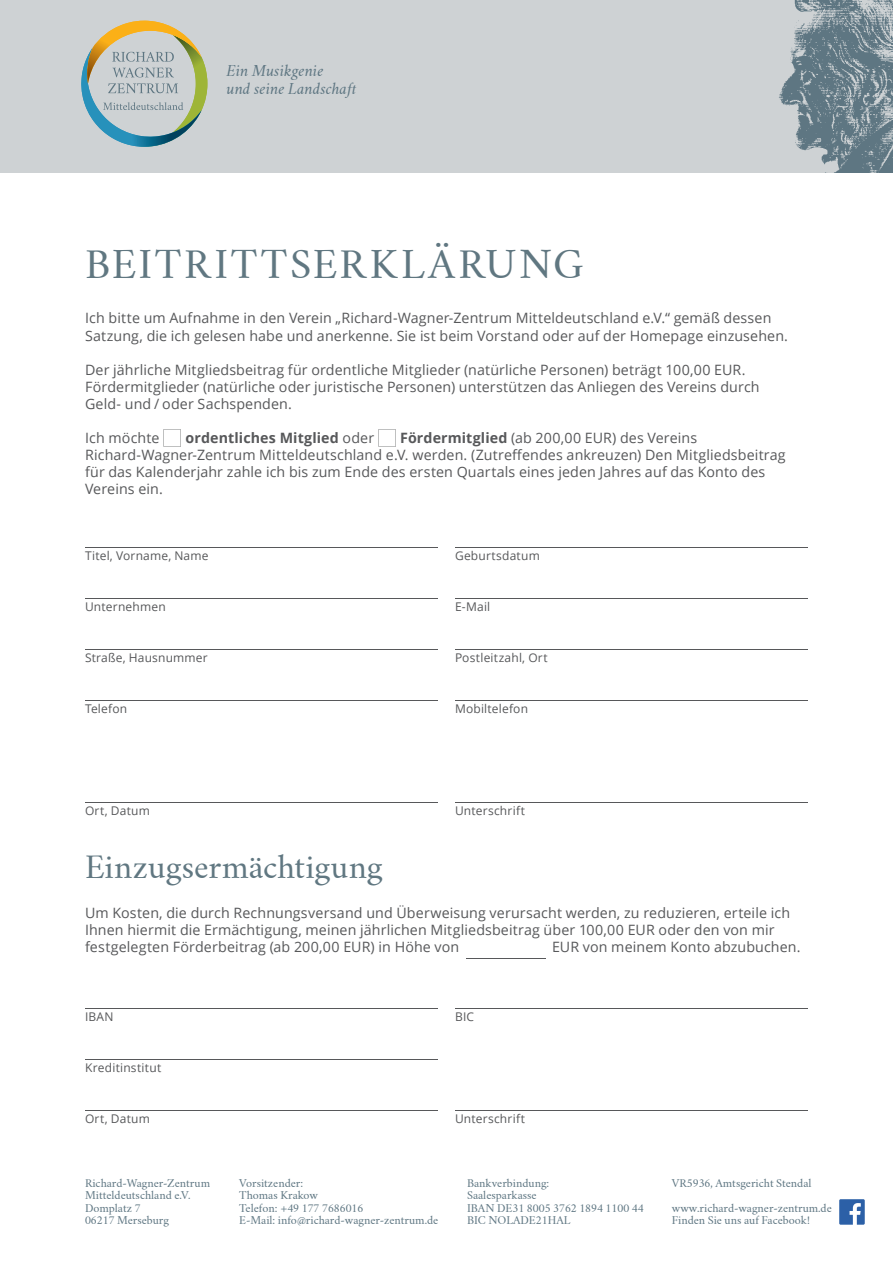
<style>
.page{position:relative;width:893px;height:1263px;background:#fff}
.page>*{position:absolute;margin:0;border:0;box-sizing:border-box;transform-origin:0 0}
.t1{font:37.5px "Crimson Text";letter-spacing:.07em;color:#607781}
.t2{font:30px "Crimson Text";color:#607781}
.t3{font:italic 15px/18px "Crimson Text";color:#5e7682}
.t4{font:14.25px/17.1px "Open Sans";letter-spacing:.01em;color:#57585a}
.t5{font:700 14.25px "Open Sans";letter-spacing:.01em;color:#57585a}
.t6{font:12px "Open Sans";letter-spacing:.015em;color:#57585a}
.t7{font:10.5px/12.6px "Crimson Text";color:#5e7682}
.s1{font-weight:400}
.s2{font-weight:700}
</style>
<div class="page">
<hr style="left:85px;top:547px;width:353px;height:1px;background:#57585a">
<hr style="left:455px;top:547px;width:353px;height:1px;background:#57585a">
<svg style="left:163px;top:429px;width:18px;height:18px"></svg>
<svg style="left:378px;top:429px;width:18px;height:18px"></svg>
<hr style="left:85px;top:598px;width:353px;height:1px;background:#57585a">
<hr style="left:85px;top:649px;width:353px;height:1px;background:#57585a">
<hr style="left:85px;top:700px;width:353px;height:1px;background:#57585a">
<hr style="left:85px;top:1008px;width:353px;height:1px;background:#57585a">
<hr style="left:85px;top:1059px;width:353px;height:1px;background:#57585a">
<hr style="left:85px;top:802px;width:353px;height:1px;background:#57585a">
<hr style="left:85px;top:1110px;width:353px;height:1px;background:#57585a">
<hr style="left:466px;top:959px;width:79px;height:1px;background:#57585a">
<hr style="left:455px;top:649px;width:353px;height:1px;background:#57585a">
<hr style="left:455px;top:700px;width:353px;height:1px;background:#57585a">
<hr style="left:455px;top:1008px;width:353px;height:1px;background:#57585a">
<hr style="left:455px;top:802px;width:353px;height:1px;background:#57585a">
<hr style="left:455px;top:1110px;width:353px;height:1px;background:#57585a">
<hr style="left:455px;top:598px;width:353px;height:1px;background:#57585a">
<div style="left:0;top:0;width:893px;height:172px;background:#ced2d4"></div>
<img style="left:779px;top:0;width:114px;height:172px">
<svg style="left:81px;top:20px;width:126px;height:127px"></svg>
<svg style="left:839px;top:1199px;width:26px;height:26px"></svg>
<p class="t3" style="left:226px;top:62px;width:132px">Ein Musikgenie<br>und seine Landschaft</p>
<h1 class="t1" style="left:85px;top:241px;width:500px">BEITRITTSERKLÄRUNG</h1>
<p class="t4" style="left:85px;top:309px;width:704px">Ich bitte um Aufnahme in den Verein „Richard-Wagner-Zentrum Mitteldeutschland e.V.“ gemäß dessen<br>Satzung, die ich gelesen habe und anerkenne. Sie ist beim Vorstand oder auf der Homepage einzusehen.</p>
<p class="t4" style="left:85px;top:361px;width:676px">Der jährliche Mitgliedsbeitrag für ordentliche Mitglieder (natürliche Personen) beträgt 100,00 EUR.<br>Fördermitglieder (natürliche oder juristische Personen) unterstützen das Anliegen des Vereins durch<br>Geld- und / oder Sachspenden.</p>
<p class="t4" style="left:85px;top:429px;width:76px">Ich möchte</p>
<p class="t5" style="left:185px;top:428px;width:190px">ordentliches Mitglied <span class="s1">oder</span></p>
<p class="t4" style="left:85px;top:429px;width:702px;text-indent:315px"><span class="s2">Fördermitglied</span> (ab 200,00 EUR) des Vereins Richard-Wagner-Zentrum Mitteldeutschland e.V. werden. (Zutreffendes ankreuzen) Den Mitgliedsbeitrag für das Kalenderjahr zahle ich bis zum Ende des ersten Quartals eines jeden Jahres auf das Konto des Vereins ein.</p>
<p class="t6" style="left:85px;top:547px;width:125px">Titel, Vorname, Name</p>
<p class="t6" style="left:455px;top:547px;width:86px">Geburtsdatum</p>
<p class="t6" style="left:85px;top:598px;width:82px">Unternehmen</p>
<p class="t6" style="left:455px;top:598px;width:37px">E-Mail</p>
<p class="t6" style="left:85px;top:649px;width:124px">Straße, Hausnummer</p>
<p class="t6" style="left:455px;top:649px;width:94px">Postleitzahl, Ort</p>
<p class="t6" style="left:85px;top:700px;width:44px">Telefon</p>
<p class="t6" style="left:455px;top:700px;width:75px">Mobiltelefon</p>
<p class="t6" style="left:85px;top:802px;width:66px">Ort, Datum</p>
<p class="t6" style="left:455px;top:802px;width:72px">Unterschrift</p>
<h2 class="t2" style="left:85px;top:849px;width:299px">Einzugsermächtigung</h2>
<p class="t4" style="left:85px;top:904px;width:707px">Um Kosten, die durch Rechnungsversand und Überweisung verursacht werden, zu reduzieren, erteile ich<br>Ihnen hiermit die Ermächtigung, meinen jährlichen Mitgliedsbeitrag über 100,00 EUR oder den von mir festgelegten Förderbeitrag (ab 200,00 EUR) in Höhe von</p>
<p class="t4" style="left:552px;top:938px;width:250px">EUR von meinem Konto abzubuchen.</p>
<p class="t6" style="left:85px;top:1008px;width:30px">IBAN</p>
<p class="t6" style="left:85px;top:1059px;width:78px">Kreditinstitut</p>
<p class="t6" style="left:85px;top:1110px;width:66px">Ort, Datum</p>
<p class="t6" style="left:455px;top:1008px;width:21px">BIC</p>
<p class="t6" style="left:455px;top:1110px;width:72px">Unterschrift</p>
<p class="t7" style="left:85px;top:1176px;width:127px">Richard-Wagner-Zentrum<br>Mitteldeutschland e.V.<br>Domplatz 7<br>06217 Merseburg</p>
<p class="t7" style="left:239px;top:1176px;width:201px">Vorsitzender:<br>Thomas Krakow<br>Telefon: +49 177 7686016<br>E-Mail: info@richard-wagner-zentrum.de</p>
<p class="t7" style="left:467px;top:1176px;width:178px">Bankverbindung:<br>Saalesparkasse<br>IBAN DE31 8005 3762 1894 1100 44<br>BIC NOLADE21HAL</p>
<p class="t7" style="left:672px;top:1176px;width:141px">VR5936, Amtsgericht Stendal</p>
<p class="t7" style="left:672px;top:1202px;width:161px">www.richard-wagner-zentrum.de<br>Finden Sie uns auf Facebook!</p>
</div>
